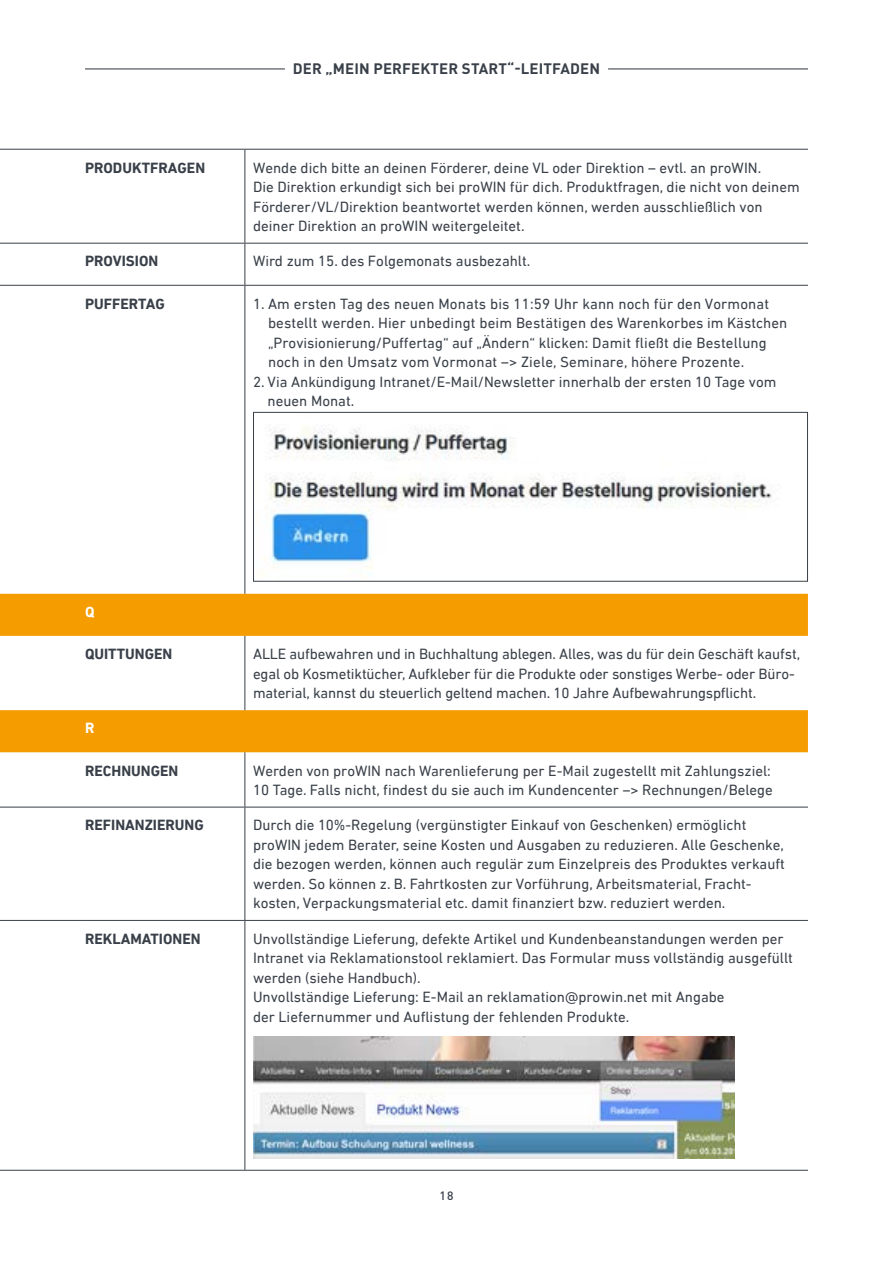
<style>
.page{position:relative;width:893px;height:1263px;background:#fff}
.page>*{position:absolute;margin:0;border:0;box-sizing:border-box;transform-origin:0 0}
.t1{font:15px/19.5px "DIN Next LT Pro";color:#394049}
.t2{font:700 15px "DIN Next LT Pro";color:#394049}
.t3{font:700 15px "DIN Pro";letter-spacing:.01em;color:#394049}
.t4{font:700 15px "DIN Next LT Pro";color:#fff}
.t5{font:500 12px "DIN Pro";color:#394049}
</style>
<div class="page">
<svg style="left:0;top:594px;width:808px;height:158px;fill:#f59c00"></svg>
<hr style="left:244px;top:150px;width:1px;height:93px;background:#394049">
<hr style="left:244px;top:244px;width:1px;height:41px;background:#394049">
<hr style="left:244px;top:286px;width:1px;height:308px;background:#394049">
<hr style="left:0;top:149px;width:85px;height:1px;background:#394049">
<hr style="left:85px;top:149px;width:160px;height:1px;background:#394049">
<hr style="left:245px;top:149px;width:563px;height:1px;background:#394049">
<hr style="left:0;top:243px;width:85px;height:1px;background:#394049">
<hr style="left:85px;top:243px;width:160px;height:1px;background:#394049">
<hr style="left:245px;top:243px;width:563px;height:1px;background:#394049">
<hr style="left:244px;top:636px;width:1px;height:74px;background:#394049">
<hr style="left:244px;top:752px;width:1px;height:55px;background:#394049">
<hr style="left:244px;top:807px;width:1px;height:113px;background:#394049">
<hr style="left:244px;top:921px;width:1px;height:249px;background:#394049">
<hr style="left:0;top:285px;width:85px;height:1px;background:#394049">
<hr style="left:85px;top:285px;width:160px;height:1px;background:#394049">
<hr style="left:245px;top:285px;width:563px;height:1px;background:#394049">
<hr style="left:0;top:807px;width:85px;height:1px;background:#394049">
<hr style="left:85px;top:807px;width:160px;height:1px;background:#394049">
<hr style="left:245px;top:807px;width:563px;height:1px;background:#394049">
<hr style="left:0;top:920px;width:85px;height:1px;background:#394049">
<hr style="left:85px;top:920px;width:160px;height:1px;background:#394049">
<hr style="left:245px;top:920px;width:563px;height:1px;background:#394049">
<hr style="left:0;top:1170px;width:85px;height:1px;background:#394049">
<hr style="left:85px;top:1170px;width:160px;height:1px;background:#394049">
<hr style="left:245px;top:1170px;width:563px;height:1px;background:#394049">
<img style="left:261px;top:426px;width:511px;height:148px">
<div style="left:253px;top:412px;width:555px;height:170px;border:1px solid #394049"></div>
<img style="left:253px;top:1036px;width:482px;height:122px">
<hr style="left:85px;top:68px;width:200px;height:1px;background:#394049">
<hr style="left:608px;top:68px;width:200px;height:1px;background:#394049">
<p class="t3" style="left:293px;top:59px;width:309px">DER „MEIN PERFEKTER START“-LEITFADEN</p>
<p class="t2" style="left:85px;top:159px;width:122px">PRODUKTFRAGEN</p>
<p class="t1" style="left:253px;top:158px;width:548px">Wende dich bitte an deinen Förderer, deine VL oder Direktion – evtl. an proWIN.<br>Die Direktion erkundigt sich bei proWIN für dich. Produktfragen, die nicht von deinem Förderer/VL/Direktion beantwortet werden können, werden ausschließlich von deiner Direktion an proWIN weitergeleitet.</p>
<p class="t2" style="left:85px;top:253px;width:75px">PROVISION</p>
<p class="t1" style="left:253px;top:251px;width:279px">Wird zum 15. des Folgemonats ausbezahlt.</p>
<p class="t2" style="left:85px;top:295px;width:81px">PUFFERTAG</p>
<p class="t1" style="left:268px;top:294px;width:521px;text-indent:-15px">1. Am ersten Tag des neuen Monats bis 11:59 Uhr kann noch für den Vormonat bestellt werden. Hier unbedingt beim Bestätigen des Warenkorbes im Kästchen „Provisionierung/Puffertag“ auf „Ändern“ klicken: Damit fließt die Bestellung noch in den Umsatz vom Vormonat –&gt; Ziele, Seminare, höhere Prozente.</p>
<p class="t1" style="left:268px;top:372px;width:510px;text-indent:-15px">2. Via Ankündigung Intranet/E-Mail/Newsletter innerhalb der ersten 10 Tage vom neuen Monat.</p>
<p class="t4" style="left:85px;top:603px;width:11px">Q</p>
<p class="t2" style="left:85px;top:645px;width:89px">QUITTUNGEN</p>
<p class="t1" style="left:253px;top:644px;width:549px">ALLE aufbewahren und in Buchhaltung ablegen. Alles, was du für dein Geschäft kaufst, egal ob Kosmetiktücher, Aufkleber für die Produkte oder sonstiges Werbe- oder Büro&shy;material, kannst du steuerlich geltend machen. 10 Jahre Aufbewahrungspflicht.</p>
<p class="t4" style="left:85px;top:720px;width:11px">R</p>
<p class="t2" style="left:85px;top:762px;width:95px">RECHNUNGEN</p>
<p class="t1" style="left:253px;top:760px;width:521px">Werden von proWIN nach Warenlieferung per E-Mail zugestellt mit Zahlungsziel:<br>10 Tage. Falls nicht, findest du sie auch im Kundencenter –&gt; Rechnungen/Belege</p>
<p class="t2" style="left:85px;top:816px;width:120px">REFINANZIERUNG</p>
<p class="t1" style="left:253px;top:815px;width:533px">Durch die 10%-Regelung (vergünstigter Einkauf von Geschenken) ermöglicht proWIN jedem Berater, seine Kosten und Ausgaben zu reduzieren. Alle Geschenke, die bezogen werden, können auch regulär zum Einzelpreis des Produktes verkauft werden. So können z. B. Fahrtkosten zur Vorführung, Arbeitsmaterial, Fracht&shy;kosten, Verpackungsmaterial etc. damit finanziert bzw. reduziert werden.</p>
<p class="t2" style="left:85px;top:930px;width:117px">REKLAMATIONEN</p>
<p class="t1" style="left:253px;top:929px;width:541px">Unvollständige Lieferung, defekte Artikel und Kundenbeanstandungen werden per Intranet via Reklamationstool reklamiert. Das Formular muss vollständig ausgefüllt werden (siehe Handbuch).<br>Unvollständige Lieferung: E-Mail an reklamation@prowin.net mit Angabe<br>der Liefernummer und Auflistung der fehlenden Produkte.</p>
<p class="t5" style="left:439px;top:1187px;width:16px">18</p>
</div>
